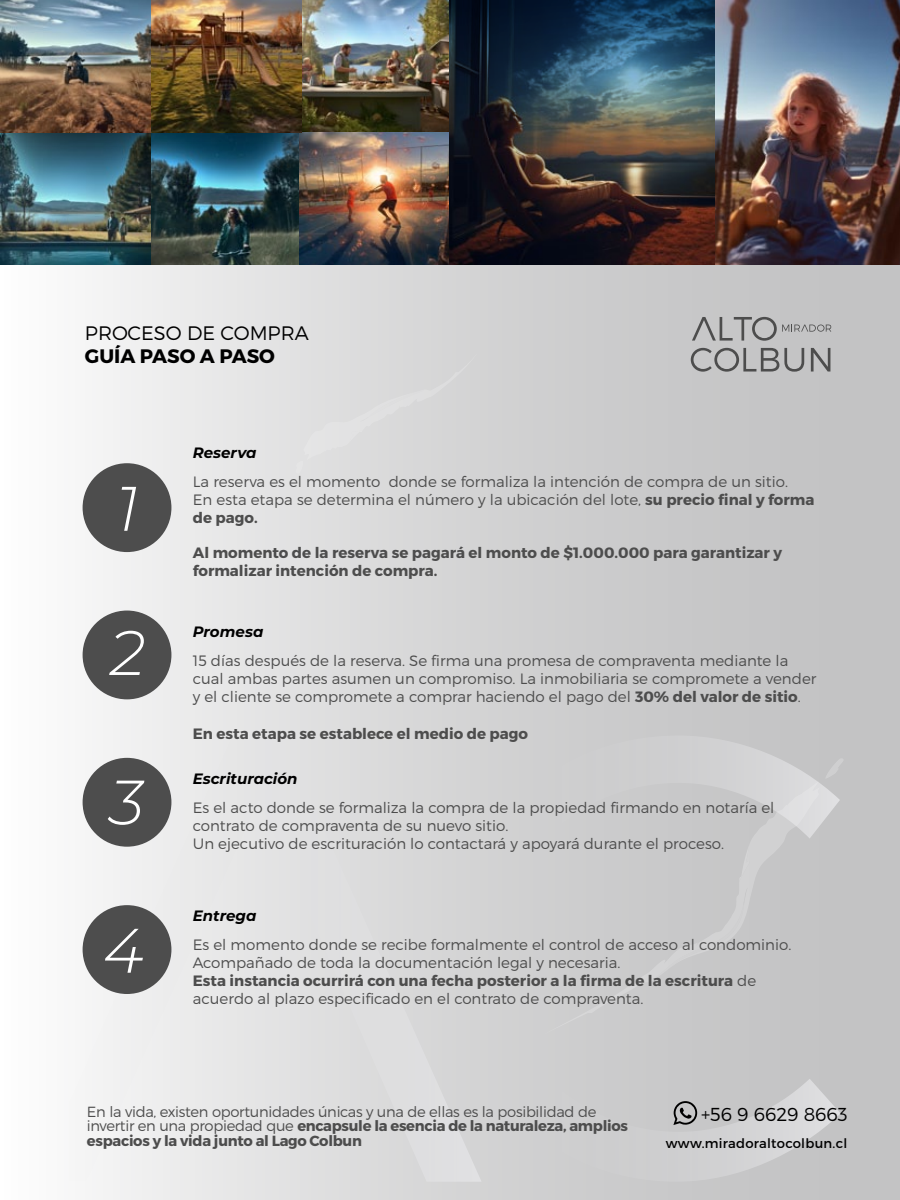
<style>
.page{position:relative;width:900px;height:1200px;background:#fff}
.page>*{position:absolute;margin:0;border:0;box-sizing:border-box;transform-origin:0 0}
.t1{font:italic 300 62.7px "Montserrat";color:#fff}
.t2{font:300 19.5px "Montserrat";color:#000}
.t3{font:700 19.5px "Montserrat";color:#000}
.t4{font:300 18.75px "Montserrat";color:#000}
.t5{font:300 15px/18px "Montserrat";color:#4d4d4d}
.t6{font:700 15px/18px "Montserrat";color:#4d4d4d}
.t7{font:italic 700 15px "Montserrat";color:#000}
.t8{font:300 14.7px/14.2px "Montserrat";letter-spacing:-.02em;color:#4d4d4d}
.t9{font:13.2px "Montserrat";letter-spacing:.02em;color:#000}
.s1{font-weight:700}
</style>
<div class="page">
<div style="left:0;top:0;width:900px;height:1200px;background:linear-gradient(to right,#f7f7f7,#bababb)"></div>
<svg style="left:33px;top:739px;width:415px;height:443px"></svg>
<svg style="left:448px;top:736px;width:393px;height:446px;background:#cecece"></svg>
<svg style="left:692px;top:317px;width:139px;height:24px;background:#aeaeaf"></svg>
<svg style="left:691px;top:348px;width:113px;height:24px;background:#a3a3a4"></svg>
<svg style="left:811px;top:348px;width:19px;height:24px"></svg>
<svg style="left:825px;top:758px;width:19px;height:21px"></svg>
<div style="left:541px;top:781px;width:279px;height:255px;background:#c9c9ca"></div>
<div style="left:293px;top:351px;width:186px;height:123px;background:#dadadb"></div>
<svg style="left:673px;top:1101px;width:24px;height:24px"></svg>
<div style="left:83px;top:463px;width:88px;height:89px;background:#4d4d4d;border-radius:50%"></div>
<div style="left:83px;top:611px;width:88px;height:88px;background:#4d4d4d;border-radius:50%"></div>
<div style="left:83px;top:758px;width:88px;height:89px;background:#4d4d4d;border-radius:50%"></div>
<div style="left:83px;top:905px;width:88px;height:89px;background:#4d4d4d;border-radius:50%"></div>
<img style="left:151px;top:133px;width:149px;height:132px">
<img style="left:300px;top:0;width:372px;height:265px">
<img style="left:0;top:133px;width:151px;height:132px">
<img style="left:0;top:0;width:301px;height:133px">
<img style="left:672px;top:0;width:228px;height:265px">
<img style="left:450px;top:0;width:265px;height:203px">
<h2 class="t2" style="left:85px;top:321px;width:225px">PROCESO DE COMPRA</h2>
<h2 class="t3" style="left:85px;top:344px;width:191px">GUÍA PASO A PASO</h2>
<h1 class="t1" style="left:116px;top:466px;width:24px">1</h1>
<h1 class="t1" style="left:110px;top:610px;width:37px">2</h1>
<h1 class="t1" style="left:109px;top:760px;width:37px">3</h1>
<h1 class="t1" style="left:103px;top:908px;width:43px">4</h1>
<p class="t7" style="left:193px;top:441px;width:65px">Reserva</p>
<p class="t5" style="left:193px;top:472px;width:623px">La reserva es el momento donde se formaliza la intención de compra de un sitio.<br>En esta etapa se determina el número y la ubicación del lote, <span class="s1">su precio final y forma de pago.</span></p>
<p class="t6" style="left:193px;top:544px;width:591px">Al momento de la reserva se pagará el monto de $1.000.000 para garantizar y formalizar intención de compra.</p>
<p class="t7" style="left:193px;top:621px;width:72px">Promesa</p>
<p class="t5" style="left:193px;top:651px;width:625px">15 días después de la reserva. Se firma una promesa de compraventa mediante la cual ambas partes asumen un compromiso. La inmobiliaria se compromete a vender y el cliente se compromete a comprar haciendo el pago del <span class="s1">30% del valor de sitio</span>.</p>
<p class="t6" style="left:193px;top:725px;width:337px">En esta etapa se establece el medio de pago</p>
<p class="t7" style="left:193px;top:768px;width:106px">Escrituración</p>
<p class="t5" style="left:193px;top:799px;width:583px">Es el acto donde se formaliza la compra de la propiedad firmando en notaría el contrato de compraventa de su nuevo sitio.<br>Un ejecutivo de escrituración lo contactará y apoyará durante el proceso.</p>
<p class="t7" style="left:193px;top:904px;width:65px">Entrega</p>
<p class="t5" style="left:193px;top:935px;width:600px">Es el momento donde se recibe formalmente el control de acceso al condominio.<br>Acompañado de toda la documentación legal y necesaria.<br><span class="s1">Esta instancia ocurrirá con una fecha posterior a la firma de la escritura</span> de acuerdo al plazo especificado en el contrato de compraventa.</p>
<p class="t8" style="left:87px;top:1105px;width:543px">En la vida, existen oportunidades únicas y una de ellas es la posibilidad de invertir en una propiedad que <span class="s1">encapsule la esencia de la naturaleza, amplios espacios y la vida junto al Lago Colbun</span></p>
<p class="t4" style="left:701px;top:1103px;width:148px">+56 9 6629 8663</p>
<p class="t9" style="left:666px;top:1135px;width:183px">www.miradoraltocolbun.cl</p>
</div>
